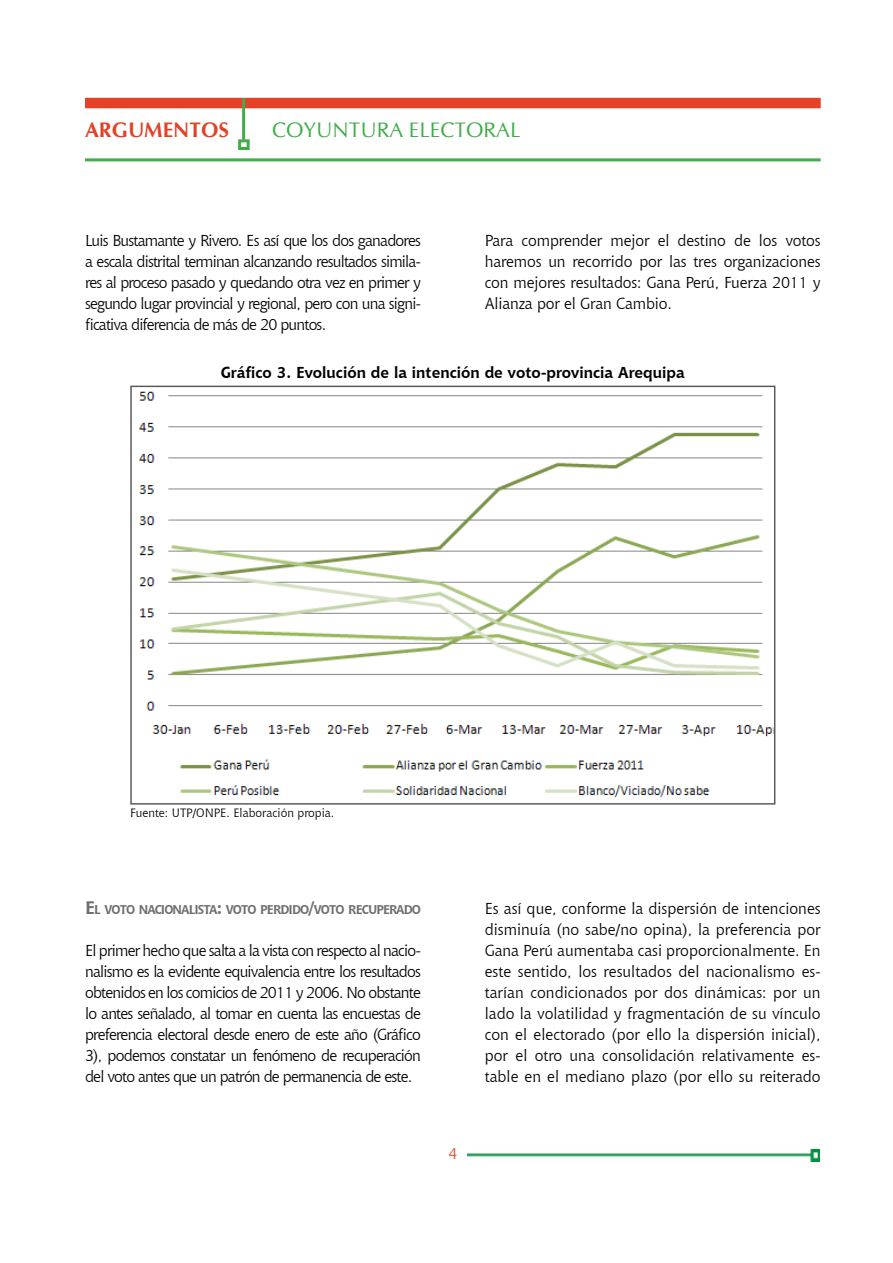
<style>
.page{position:relative;width:893px;height:1263px;background:#fff}
.page>*{position:absolute;margin:0;border:0;box-sizing:border-box;transform-origin:0 0}
.t1{font:21px "CG Omega";color:#41ad49}
.t2{font:700 21px "CG Omega";color:#e44126}
.t3{font:15.75px/21px "Chianti BT";letter-spacing:-.05em;color:#000;text-align:justify}
.t4{font:700 15.75px "Chianti BT";color:#000}
.t5{font:15.75px "Chianti BT";color:#e44126}
.t6{font:700 12.6px "Chianti BT";letter-spacing:-.07em;color:#6d6e71}
.t7{font:12px "Chianti BT";color:#000}
.s1{font-size:18px}
</style>
<div class="page">
<img style="left:467px;top:1150px;width:353px;height:12px">
<div style="left:85px;top:98px;width:736px;height:10px;background:#e44126"></div>
<hr style="left:242px;top:98px;width:3px;height:42px;background:#41ad49">
<div style="left:238px;top:139px;width:12px;height:11px;border:3px solid #41ad49"></div>
<hr style="left:85px;top:158px;width:736px;height:3px;background:#41ad49">
<img style="left:139px;top:391px;width:634px;height:407px">
<h1 class="t2" style="left:85px;top:117px;width:146px">ARGUMENTOS</h1>
<h1 class="t1" style="left:272px;top:117px;width:250px">COYUNTURA ELECTORAL</h1>
<p class="t3" style="left:85px;top:229px;width:337px">Luis Bustamante y Rivero. Es así que los dos ganadores a escala distrital terminan alcanzando resultados simila&shy;res al proceso pasado y quedando otra vez en primer y segundo lugar provincial y regional, pero con una signi&shy;ficativa diferencia de más de 20 puntos.</p>
<p class="t3" style="left:485px;top:229px;width:337px">Para comprender mejor el destino de los votos haremos un recorrido por las tres organizaciones con mejores resultados: Gana Perú, Fuerza 2011 y Alianza por el Gran Cambio.</p>
<p class="t4" style="left:221px;top:361px;width:466px">Gráfico 3. Evolución de la intención de voto-provincia Arequipa</p>
<p class="t7" style="left:130px;top:805px;width:206px">Fuente: UTP/ONPE. Elaboración propia.</p>
<p class="t6" style="left:85px;top:901px;width:337px"><span class="s1">E</span> L VOTO NACIONALISTA<span class="s1">:</span> VOTO PERDIDO<span class="s1">/</span>VOTO RECUPERADO</p>
<p class="t3" style="left:85px;top:940px;width:337px">El primer hecho que salta a la vista con respecto al nacio&shy;nalismo es la evidente equivalencia entre los resultados obtenidos en los comicios de 2011 y 2006. No obstante lo antes señalado, al tomar en cuenta las encuestas de preferencia electoral desde enero de este año (Gráfico 3), podemos constatar un fenómeno de recuperación del voto antes que un patrón de permanencia de este.</p>
<p class="t5" style="left:448px;top:1142px;width:11px">4</p>
<p class="t3" style="left:485px;top:897px;width:337px">Es así que, conforme la dispersión de intenciones disminuía (no sabe/no opina), la preferencia por Gana Perú aumentaba casi proporcionalmente. En este sentido, los resultados del nacionalismo es&shy;tarían condicionados por dos dinámicas: por un lado la volatilidad y fragmentación de su vínculo con el electorado (por ello la dispersión inicial), por el otro una consolidación relativamente es&shy;table en el mediano plazo (por ello su reiterado</p>
</div>
